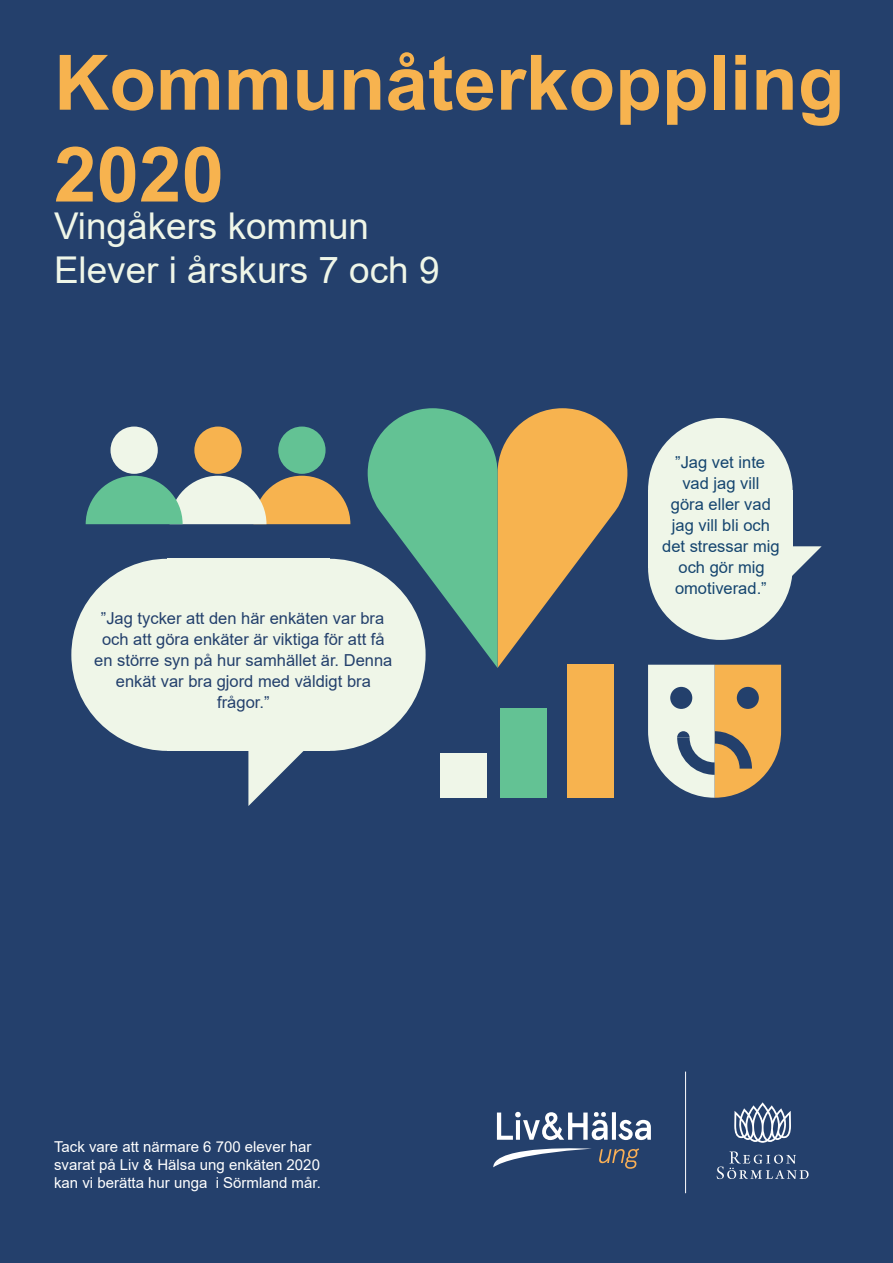
<style>
.page{position:relative;width:893px;height:1263px;background:#24406c}
.page>*{position:absolute;margin:0;border:0;box-sizing:border-box;transform-origin:0 0}
.t1{font:700 76.5px/91.8px "Arial";color:#f7b34f}
.t2{font:36.9px/43px "Arial";color:#eff6e8}
.t3{font:16.5px/21px "Arial";color:#23406c;text-align:center}
.t4{font:16.5px/21px "Arial";color:#15456f;text-align:center}
.t5{font:15px/18px "Arial";color:#fff}
</style>
<div class="page">
<div style="left:567px;top:664px;width:46px;height:134px;background:#f7b34f"></div>
<div style="left:194px;top:426px;width:48px;height:48px;background:#f7b34f;border-radius:50%"></div>
<div style="left:648px;top:496px;width:145px;height:144px;background:#eff6e8;border-radius:50%"></div>
<div style="left:234px;top:559px;width:192px;height:192px;background:#eff6e8;border-radius:50%"></div>
<div style="left:648px;top:418px;width:145px;height:144px;background:#eff6e8;border-radius:50%"></div>
<div style="left:71px;top:559px;width:192px;height:192px;background:#eff6e8;border-radius:50%"></div>
<div style="left:648px;top:490px;width:145px;height:78px;background:#eff6e8"></div>
<div style="left:167px;top:559px;width:162px;height:192px;background:#eff6e8"></div>
<svg style="left:790px;top:546px;width:32px;height:41px"></svg>
<svg style="left:248px;top:751px;width:56px;height:55px"></svg>
<div style="left:441px;top:753px;width:46px;height:45px;background:#eff6e8"></div>
<div style="left:110px;top:426px;width:48px;height:48px;background:#eff6e8;border-radius:50%"></div>
<div style="left:500px;top:708px;width:46px;height:90px;background:#63c294"></div>
<svg style="left:368px;top:408px;width:259px;height:260px"></svg>
<svg style="left:86px;top:476px;width:264px;height:48px"></svg>
<div style="left:278px;top:426px;width:48px;height:48px;background:#63c294;border-radius:50%"></div>
<svg style="left:648px;top:665px;width:133px;height:133px"></svg>
<svg style="left:717px;top:1151px;width:92px;height:28px"></svg>
<svg style="left:734px;top:1102px;width:57px;height:41px"></svg>
<hr style="left:685px;top:1071px;width:1px;height:122px;background:#fff">
<svg style="left:493px;top:1111px;width:158px;height:58px"></svg>
<p class="t1" style="left:54px;top:38px;width:792px">Kommunåterkoppling<br>2020</p>
<p class="t2" style="left:54px;top:205px;width:387px">Vingåkers kommun<br>Elever i årskurs 7 och 9</p>
<p class="t3" style="left:94px;top:607px;width:300px">”Jag tycker att den här enkäten var bra och att göra enkäter är viktiga för att få en större syn på hur samhället är. Denna enkät var bra gjord med väldigt bra frågor.”</p>
<p class="t5" style="left:54px;top:1137px;width:268px">Tack vare att närmare 6 700 elever har svarat på Liv &amp; Hälsa ung enkäten 2020 kan vi berätta hur unga i Sörmland mår.</p>
<p class="t4" style="left:662px;top:452px;width:119px">”Jag vet inte vad jag vill<br>göra eller vad jag vill bli och det stressar mig och gör mig omotiverad.”</p>
</div>
